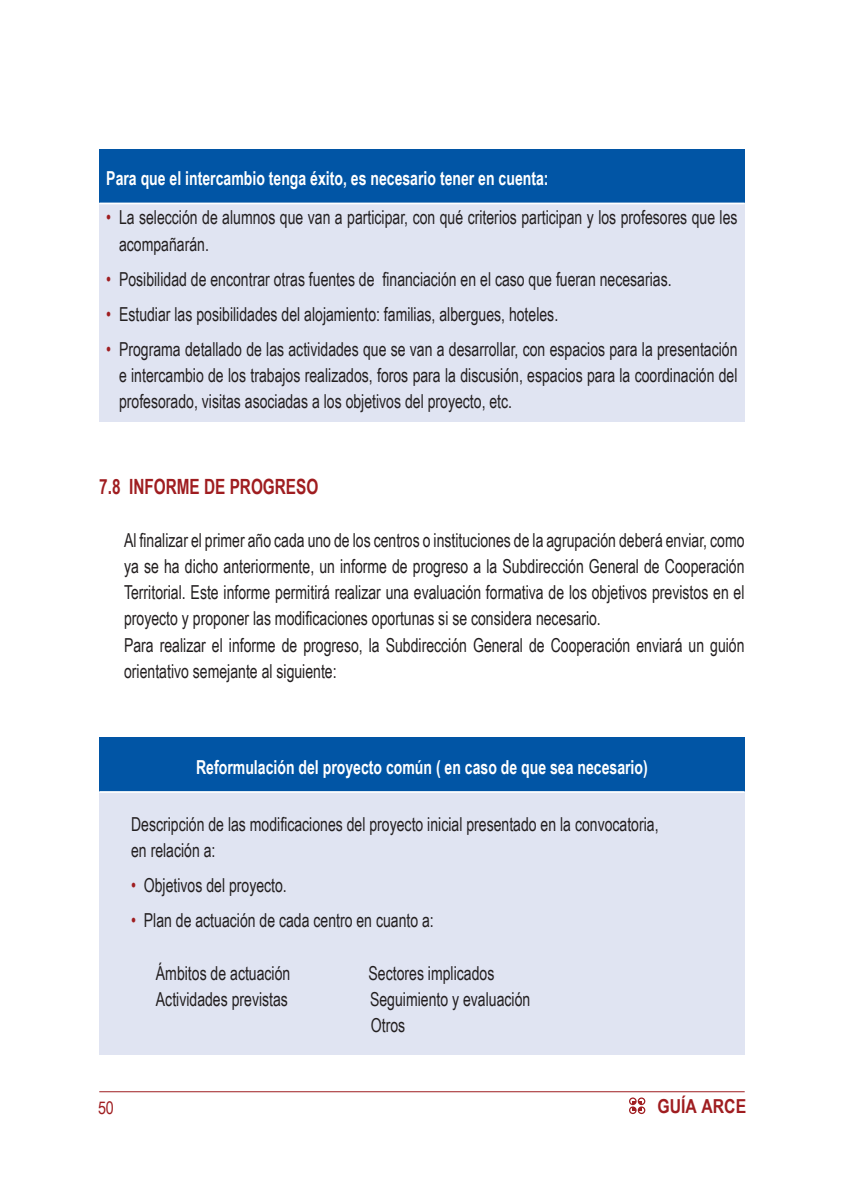
<style>
.page{position:relative;width:844px;height:1191px;background:#fff}
.page>*{position:absolute;margin:0;border:0;box-sizing:border-box;transform-origin:0 0}
.t1{font:700 21px "Arial Narrow";color:#9f1d20;scale:.89 1}
.t2{font:19.25px/26.2px "Arial Narrow";color:#231f20;scale:.89 1}
.t3{font:700 19.25px "Arial Narrow";color:#fff;scale:.89 1}
.t4{font:700 19.25px "Arial Narrow";color:#9f1d20}
.t5{font:17.5px "Arial Narrow";color:#9f1d20}
.s1{color:#9f1d20}
</style>
<div class="page">
<div style="left:99px;top:149px;width:645px;height:54px;background:#0155a5"></div>
<div style="left:99px;top:203px;width:645px;height:219px;background:#e0e4f2"></div>
<hr style="left:99px;top:203px;width:645px;height:1px;background:#fff">
<div style="left:99px;top:737px;width:645px;height:55px;background:#0155a5"></div>
<div style="left:99px;top:792px;width:645px;height:262px;background:#e0e4f2"></div>
<hr style="left:99px;top:791px;width:645px;height:2px;background:#fff">
<hr style="left:99px;top:1091px;width:645px;height:1px;background:#9f1d20">
<div style="left:629px;top:1097px;width:7px;height:8px;border:1px solid #9f1d20;border-radius:50%"></div>
<div style="left:637px;top:1097px;width:8px;height:8px;border:1px solid #9f1d20;border-radius:50%"></div>
<div style="left:629px;top:1106px;width:7px;height:8px;border:1px solid #9f1d20;border-radius:50%"></div>
<svg style="left:632px;top:1101px;width:9px;height:9px"></svg>
<div style="left:637px;top:1106px;width:8px;height:8px;border:1px solid #9f1d20;border-radius:50%"></div>
<p class="t3" style="left:106px;top:167px;width:498px">Para que el intercambio tenga éxito, es necesario tener en cuenta:</p>
<p class="t2" style="left:119px;top:204px;width:696px;text-indent:-13px"><span class="s1">•</span> La selección de alumnos que van a participar, con qué criterios participan y los profesores que les acompañarán.</p>
<p class="t2" style="left:106px;top:266px;width:636px"><span class="s1">•</span> Posibilidad de encontrar otras fuentes de financiación en el caso que fueran necesarias.</p>
<p class="t2" style="left:106px;top:301px;width:509px"><span class="s1">•</span> Estudiar las posibilidades del alojamiento: familias, albergues, hoteles.</p>
<p class="t2" style="left:119px;top:336px;width:696px;text-align:justify;text-indent:-13px"><span class="s1">•</span> Programa detallado de las actividades que se van a desarrollar, con espacios para la presentación e intercambio de los trabajos realizados, foros para la discusión, espacios para la coordinación del profesorado, visitas asociadas a los objetivos del proyecto, etc.</p>
<p class="t1" style="left:99px;top:474px;width:247px">7.8 INFORME DE PROGRESO</p>
<p class="t2" style="left:124px;top:526px;width:698px">Al finalizar el primer año cada uno de los centros o instituciones de la agrupación deberá enviar, como ya se ha dicho anteriormente, un informe de progreso a la Subdirección General de Cooperación Territorial. Este informe permitirá realizar una evaluación formativa de los objetivos previstos en el proyecto y proponer las modificaciones oportunas si se considera necesario.<br>Para realizar el informe de progreso, la Subdirección General de Cooperación enviará un guión orientativo semejante al siguiente:</p>
<p class="t3" style="left:196px;top:755px;width:509px">Reformulación del proyecto común ( en caso de que sea necesario)</p>
<p class="t2" style="left:131px;top:810px;width:594px">Descripción de las modificaciones del proyecto inicial presentado en la convocatoria, en relación a:</p>
<p class="t2" style="left:131px;top:872px;width:176px"><span class="s1">•</span> Objetivos del proyecto.</p>
<p class="t2" style="left:131px;top:907px;width:341px"><span class="s1">•</span> Plan de actuación de cada centro en cuanto a:</p>
<p class="t2" style="left:156px;top:959px;width:152px">Ámbitos de actuación</p>
<p class="t2" style="left:368px;top:959px;width:143px">Sectores implicados</p>
<p class="t2" style="left:156px;top:985px;width:150px">Actividades previstas</p>
<p class="t2" style="left:370px;top:985px;width:181px">Seguimiento y evaluación<br>Otros</p>
<p class="t5" style="left:98px;top:1097px;width:17px">50</p>
<p class="t4" style="left:657px;top:1095px;width:90px">GUÍA ARCE</p>
</div>
